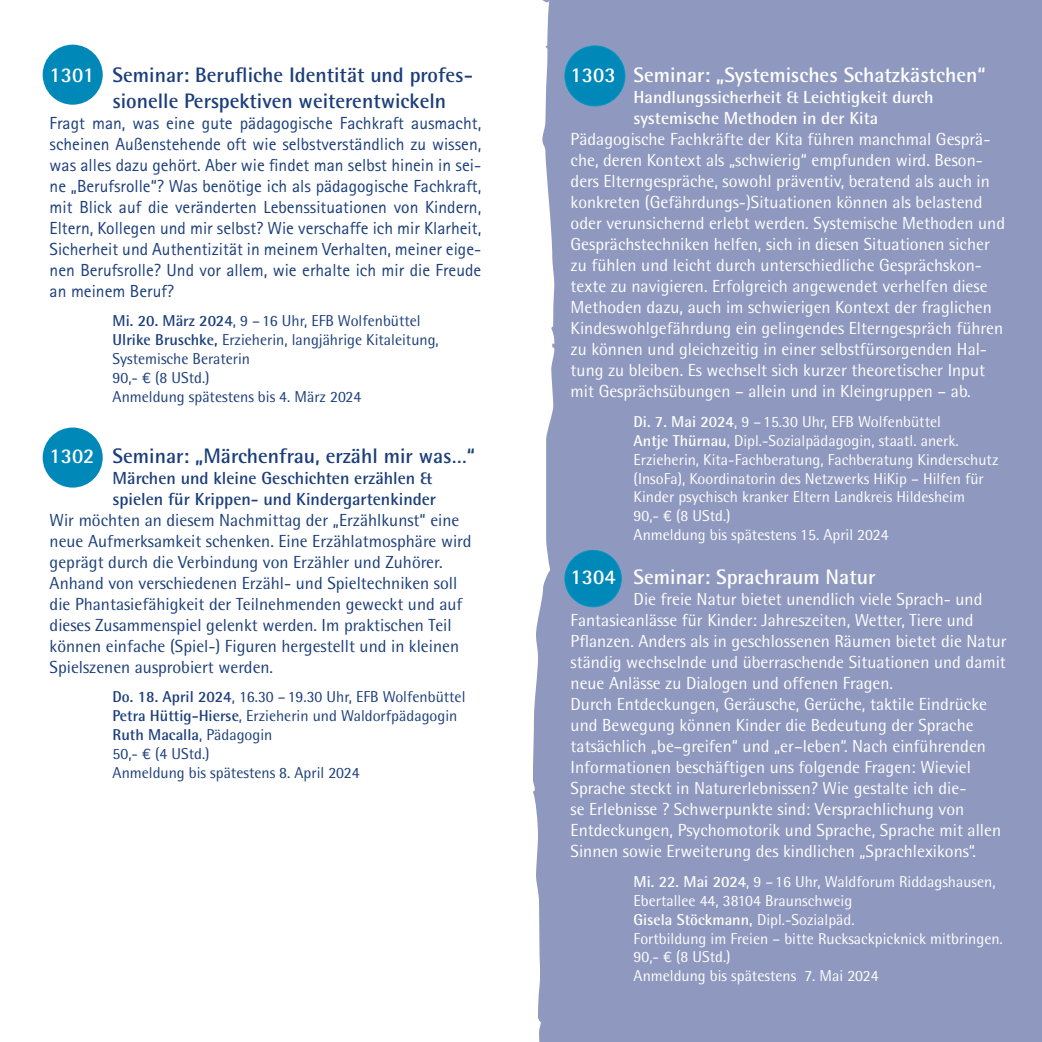
<style>
.page{position:relative;width:1042px;height:1042px;background:#fff}
.page>*{position:absolute;margin:0;border:0;box-sizing:border-box;transform-origin:0 0}
.Überschrift{font:700 21px "Rotis Semi Sans";color:#1b3e7b}
.t1{font:700 21px "Rotis Semi Sans";color:#fff}
.Fließtext{font:17.5px/21px "Rotis Semi Sans";color:#fff}
.Fließtext_links{font:17.5px/21px "Rotis Sans Serif";color:#1b3e7b;text-align:justify}
.Fließtext-2{font:17.5px/21px "Rotis Semi Sans";color:#1b3e7b}
.Subline{font:700 17.5px "Rotis Semi Sans";color:#1b3e7b}
.Subline-2{font:700 17.5px "Rotis Semi Sans";color:#fff}
.Daten{font:15.75px/18.9px "Rotis Semi Sans";color:#fff}
.Daten-2{font:15.75px "Rotis Semi Sans";color:#1b3e7b}
.Daten-3{font:700 15.75px "Rotis Semi Sans";color:#fff}
.Daten-4{font:700 15.75px "Rotis Semi Sans";color:#1b3e7b}
.s1{color:#fff}
.s2{font-weight:700}
.s3{font-family:"Signika";font-weight:300}
.s4{font-weight:400}
</style>
<div class="page">
<div style="left:521px;top:0;width:521px;height:1042px;background:#8f98be"></div>
<svg style="left:521px;top:0;width:33px;height:1042px;fill:#fff"></svg>
<div style="left:43px;top:45px;width:60px;height:60px;background:#0088b9;border-radius:50%"></div>
<div style="left:43px;top:427px;width:60px;height:60px;background:#0088b9;border-radius:50%"></div>
<div style="left:565px;top:46px;width:60px;height:60px;background:#0088b9;border-radius:50%"></div>
<div style="left:564px;top:45px;width:61px;height:61px;border:1px solid #0098c3;border-radius:50%"></div>
<div style="left:565px;top:550px;width:56px;height:57px;background:#0088b9;border-radius:50%"></div>
<div style="left:564px;top:550px;width:58px;height:57px;border:1px solid #0098c3;border-radius:50%"></div>
<p class="Überschrift" style="left:50px;top:62px;width:425px"><span class="s1">1301</span> Seminar: Berufliche Identität und profes-</p>
<p class="Überschrift" style="left:113px;top:88px;width:335px">sionelle Perspektiven weiterentwickeln</p>
<p class="Fließtext_links" style="left:50px;top:112px;width:433px">Fragt man, was eine gute pädagogische Fachkraft ausmacht, scheinen Außenstehende oft wie selbstverständlich zu wissen, was alles dazu gehört. Aber wie findet man selbst hinein in sei&shy;ne „Berufsrolle“? Was benötige ich als pädagogische Fachkraft, mit Blick auf die veränderten Lebenssituationen von Kindern, Eltern, Kollegen und mir selbst? Wie verschaffe ich mir Klarheit, Sicherheit und Authentizität in meinem Verhalten, meiner eige&shy;nen Berufsrolle? Und vor allem, wie erhalte ich mir die Freude an meinem Beruf?</p>
<p class="Daten-2" style="left:113px;top:311px;width:310px"><span class="s2">Mi. 20. März 2024</span>, 9 –16 Uhr, EFB Wolfenbüttel</p>
<p class="Daten-2" style="left:113px;top:330px;width:328px"><span class="s2">Ulrike Bruschke,</span> Erzieherin, langjährige Kitaleitung,</p>
<p class="Daten-2" style="left:113px;top:349px;width:139px">Systemische Beraterin</p>
<p class="Daten-2" style="left:113px;top:368px;width:99px">90,- <span class="s3">€</span> (8 UStd.)</p>
<p class="Daten-2" style="left:113px;top:387px;width:250px">Anmeldung spätestens bis 4. März 2024</p>
<p class="Überschrift" style="left:50px;top:442px;width:427px"><span class="s1">1302</span> Seminar: „Märchenfrau, erzähl mir was…“</p>
<p class="Subline" style="left:113px;top:467px;width:321px">Märchen und kleine Geschichten erzählen &amp;</p>
<p class="Subline" style="left:113px;top:488px;width:325px">spielen für Krippen- und Kindergartenkinder</p>
<p class="Fließtext-2" style="left:50px;top:509px;width:423px">Wir möchten an diesem Nachmittag der „Erzählkunst“ eine neue Aufmerksamkeit schenken. Eine Erzählatmosphäre wird geprägt durch die Verbindung von Erzähler und Zuhörer.<br>Anhand von verschiedenen Erzähl- und Spieltechniken soll die Phantasiefähigkeit der Teilnehmenden geweckt und auf dieses Zusammenspiel gelenkt werden. Im praktischen Teil können einfache (Spiel-) Figuren hergestellt und in kleinen Spielszenen ausprobiert werden.</p>
<p class="Daten-2" style="left:113px;top:687px;width:354px"><span class="s2">Do. 18. April 2024</span>, 16.30 –19.30 Uhr, EFB Wolfenbüttel</p>
<p class="Daten-2" style="left:113px;top:706px;width:346px"><span class="s2">Petra Hüttig-Hierse</span>, Erzieherin und Waldorfpädagogin</p>
<p class="Daten-4" style="left:113px;top:725px;width:161px">Ruth Macalla<span class="s4">, Pädagogin</span></p>
<p class="Daten-2" style="left:113px;top:744px;width:99px">50,- <span class="s3">€</span> (4 UStd.)</p>
<p class="Daten-2" style="left:113px;top:763px;width:248px">Anmeldung bis spätestens 8. April 2024</p>
<p class="t1" style="left:570px;top:62px;width:417px">1303 Seminar: „Systemisches Schatzkästchen“</p>
<p class="Subline-2" style="left:633px;top:87px;width:301px">Handlungssicherheit &amp; Leichtigkeit durch</p>
<p class="Subline-2" style="left:633px;top:108px;width:246px">systemische Methoden in der Kita</p>
<p class="Fließtext" style="left:570px;top:129px;width:436px">Pädagogische Fachkräfte der Kita führen manchmal Gesprä&shy;che, deren Kontext als „schwierig“ empfunden wird. Beson&shy;ders Elterngespräche, sowohl präventiv, beratend als auch in konkreten (Gefährdungs-)Situationen können als belastend oder verunsichernd erlebt werden. Systemische Methoden und Gesprächstechniken helfen, sich in diesen Situationen sicher zu fühlen und leicht durch unterschiedliche Gesprächskon&shy;texte zu navigieren. Erfolgreich angewendet verhelfen diese Methoden dazu, auch im schwierigen Kontext der fraglichen Kindeswohlgefährdung ein gelingendes Elterngespräch führen zu können und gleichzeitig in einer selbstfürsorgenden Hal&shy;tung zu bleiben. Es wechselt sich kurzer theoretischer Input mit Gesprächsübungen – allein und in Kleingruppen – ab.</p>
<p class="Daten" style="left:633px;top:412px;width:309px"><span class="s2">Di. 7. Mai 2024</span>, 9 –15.30 Uhr, EFB Wolfenbüttel</p>
<p class="Daten" style="left:633px;top:431px;width:327px"><span class="s2">Antje Thürnau</span>, Dipl.-Sozialpädagogin, staatl. anerk.</p>
<p class="Daten" style="left:633px;top:450px;width:366px">Erzieherin, Kita-Fachberatung, Fachberatung Kinderschutz (InsoFa), Koordinatorin des Netzwerks HiKip – Hilfen für<br>Kinder psychisch kranker Eltern Landkreis Hildesheim</p>
<p class="Daten" style="left:633px;top:506px;width:99px">90,- <span class="s3">€</span> (8 UStd.)</p>
<p class="Daten" style="left:633px;top:525px;width:256px">Anmeldung bis spätestens 15. April 2024</p>
<p class="t1" style="left:570px;top:564px;width:306px">1304 Seminar: Sprachraum Natur</p>
<p class="Fließtext" style="left:570px;top:589px;width:437px;text-indent:63px">Die freie Natur bietet unendlich viele Sprach- und Fantasieanlässe für Kinder: Jahreszeiten, Wetter, Tiere und Pflanzen. Anders als in geschlossenen Räumen bietet die Natur ständig wechselnde und überraschende Situationen und damit neue Anlässe zu Dialogen und offenen Fragen.</p>
<p class="Fließtext" style="left:570px;top:694px;width:432px">Durch Entdeckungen, Geräusche, Gerüche, taktile Eindrücke und Bewegung können Kinder die Bedeutung der Sprache tatsächlich „be–greifen“ und „er–leben“. Nach einführenden Informationen beschäftigen uns folgende Fragen: Wieviel Sprache steckt in Naturerlebnissen? Wie gestalte ich die-<br>se Erlebnisse ? Schwerpunkte sind: Versprachlichung von Entdeckungen, Psychomotorik und Sprache, Sprache mit allen Sinnen sowie Erweiterung des kindlichen „Sprachlexikons“.</p>
<p class="Daten" style="left:633px;top:872px;width:363px"><span class="s2">Mi. 22. Mai 2024</span>, 9 –16 Uhr, Waldforum Riddagshausen,<br>Ebertallee 44, 38104 Braunschweig</p>
<p class="Daten-3" style="left:633px;top:909px;width:223px">Gisela Stöckmann, <span class="s4">Dipl.-Sozialpäd.</span></p>
<p class="Daten" style="left:633px;top:928px;width:371px">Fortbildung im Freien – bitte Rucksackpicknick mitbringen.</p>
<p class="Daten" style="left:633px;top:947px;width:99px">90,- <span class="s3">€</span> (8 UStd.)</p>
<p class="Daten" style="left:633px;top:966px;width:246px">Anmeldung bis spätestens 7. Mai 2024</p>
</div>
